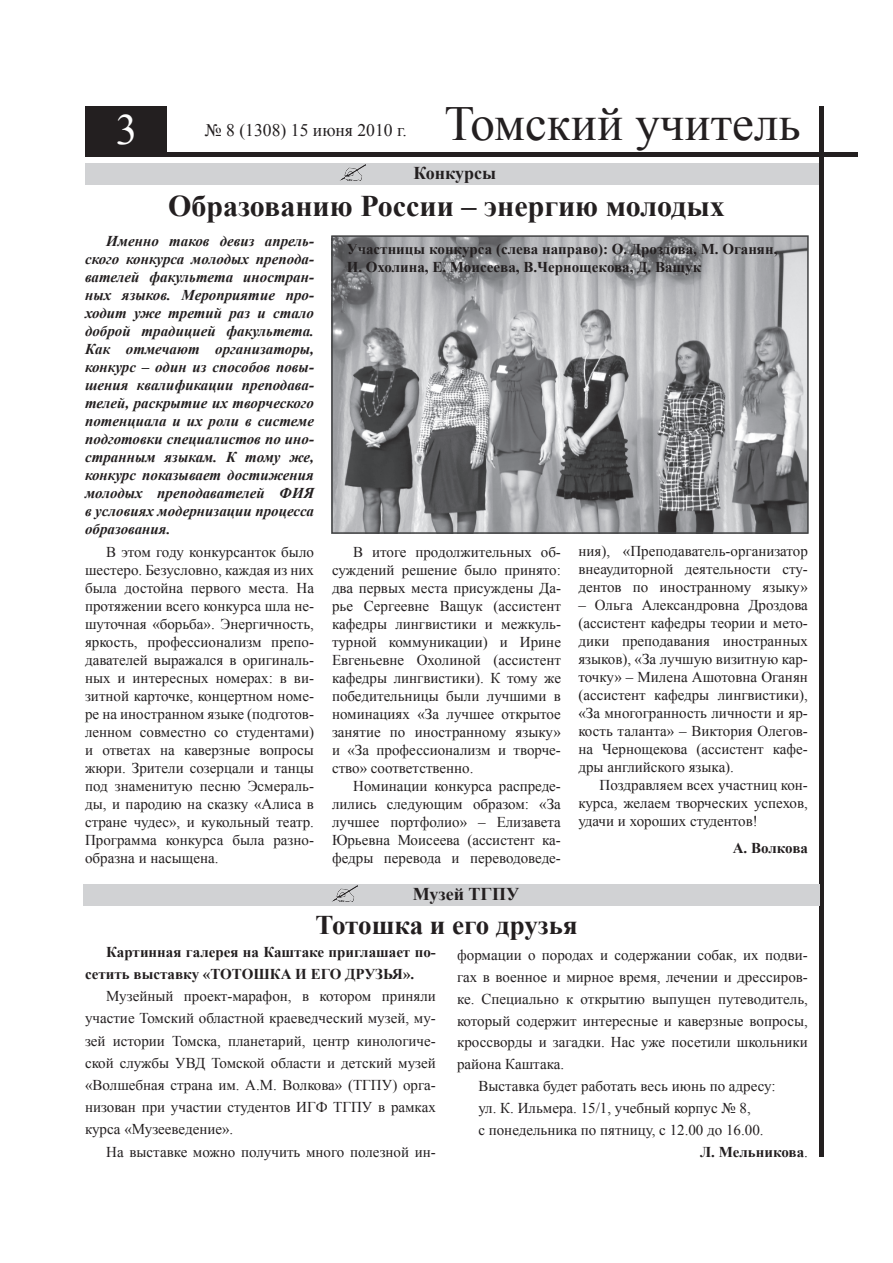
<style>
.page{position:relative;width:893px;height:1263px;background:#fff}
.page>*{position:absolute;margin:0;border:0;box-sizing:border-box;transform-origin:0 0}
.t1{font:49.05px "Times New Roman";color:#231f20}
.t2{font:43.2px "Times New Roman";color:#fff}
.t3{font:700 30px "Times New Roman";color:#231f20}
.t4{font:700 27px "Times New Roman";color:#231f20}
.t5{font:700 18px "Times New Roman";color:#231f20}
.t6{font:17.7px "Times New Roman";color:#231f20}
.t7{font:15px/18px "Times New Roman";color:#231f20;text-align:justify}
.t8{font:italic 700 15px/18px "Times New Roman";color:#231f20;text-align:justify}
.t9{font:700 15px/22.2px "Times New Roman";color:#231f20}
.s1{font-weight:400}
</style>
<div class="page">
<div style="left:85px;top:163px;width:738px;height:21px;background:#d1d2d4"></div>
<hr style="left:85px;top:152px;width:773px;height:4px;background:#231f20">
<div style="left:85px;top:106px;width:82px;height:50px;background:#231f20"></div>
<hr style="left:819px;top:106px;width:4px;height:1051px;background:#231f20">
<img style="left:340px;top:165px;width:25px;height:16px">
<img style="left:334px;top:238px;width:472px;height:293px">
<div style="left:331px;top:235px;width:478px;height:299px;border:2px solid #414243"></div>
<div style="left:83px;top:884px;width:736px;height:21px;background:#d1d2d4"></div>
<img style="left:332px;top:885px;width:25px;height:17px">
<h2 class="t2" style="left:116px;top:101px;width:23px">3</h2>
<p class="t6" style="left:205px;top:118px;width:203px">№ 8 (1308) 15 июня 2010 г.</p>
<h1 class="t1" style="left:444px;top:91px;width:358px">Томский учитель</h1>
<p class="t5" style="left:414px;top:161px;width:84px">Конкурсы</p>
<h3 class="t3" style="left:168px;top:186px;width:558px">Образованию России – энергию молодых</h3>
<p class="t8" style="left:85px;top:231px;width:230px;text-indent:21px">Именно таков девиз апрель&shy;ского конкурса молодых препода&shy;вателей факультета иностран&shy;ных языков. Мероприятие про&shy;ходит уже третий раз и стало доброй традицией факультета.<br>Как отмечают организаторы, конкурс – один из способов повы&shy;шения квалификации преподава&shy;телей, раскрытие их творческого потенциала и их роли в системе подготовки специалистов по ино&shy;странным языкам. К тому же, конкурс показывает достижения молодых преподавателей ФИЯ в условиях модернизации процесса образования.</p>
<p class="t7" style="left:85px;top:543px;width:230px;text-indent:21px">В этом году конкурсанток было шестеро. Безусловно, каждая из них была достойна первого места. На протяжении всего конкурса шла не&shy;шуточная «борьба». Энергичность, яркость, профессионализм препо&shy;давателей выражался в оригиналь&shy;ных и интересных номерах: в ви&shy;зитной карточке, концертном номе&shy;ре на иностранном языке (подготов&shy;ленном совместно со студентами) и ответах на каверзные вопросы жюри. Зрители созерцали и танцы под знаменитую песню Эсмераль&shy;ды, и пародию на сказку «Алиса в стране чудес», и кукольный театр.<br>Программа конкурса была разно&shy;образна и насыщена.</p>
<p class="t7" style="left:332px;top:543px;width:230px;text-indent:21px">В итоге продолжительных об&shy;суждений решение было принято: два первых места присуждены Да&shy;рье Сергеевне Ващук (ассистент кафедры лингвистики и межкуль&shy;турной коммуникации) и Ирине Евгеньевне Охолиной (ассистент кафедры лингвистики). К тому же победительницы были лучшими в номинациях «За лучшее открытое занятие по иностранному языку» и «За профессионализм и творче&shy;ство» соответственно.</p>
<p class="t9" style="left:347px;top:240px;width:432px;line-height:18px">Участницы конкурса (слева направо): О. Дроздова, М. Оганян,<br>И. Охолина, Е. Моисеева, В.Чернощекова, Д. Ващук</p>
<p class="t7" style="left:578px;top:541px;width:231px">ния), «Преподаватель-организатор внеаудиторной деятельности сту&shy;дентов по иностранному языку»</p>
<p class="t7" style="left:578px;top:595px;width:231px">– Ольга Александровна Дроздова (ассистент кафедры теории и мето&shy;дики преподавания иностранных языков), «За лучшую визитную кар&shy;точку» – Милена Ашотовна Оганян (ассистент кафедры лингвистики), «За многогранность личности и яр&shy;кость таланта» – Виктория Олегов&shy;на Чернощекова (ассистент кафе&shy;дры английского языка).</p>
<p class="t7" style="left:578px;top:775px;width:231px;text-indent:21px">Поздравляем всех участниц кон&shy;курса, желаем творческих успехов, удачи и хороших студентов!</p>
<p class="t9" style="left:733px;top:836px;width:77px">А. Волкова</p>
<p class="t7" style="left:332px;top:777px;width:230px;text-indent:21px">Номинации конкурса распреде&shy;лились следующим образом: «За лучшее портфолио» – Елизавета Юрьевна Моисеева (ассистент ка&shy;федры перевода и переводоведе-</p>
<p class="t5" style="left:413px;top:882px;width:108px">Музей ТГПУ</p>
<h3 class="t4" style="left:315px;top:906px;width:264px">Тотошка и его друзья</h3>
<p class="t9" style="left:85px;top:940px;width:352px;text-indent:21px">Картинная галерея на Каштаке приглашает по&shy;сетить выставку «ТОТОШКА И ЕГО ДРУЗЬЯ».</p>
<p class="t7" style="left:85px;top:985px;width:352px;line-height:22.2px;text-indent:21px">Музейный проект-марафон, в котором приняли участие Томский областной краеведческий музей, му&shy;зей истории Томска, планетарий, центр кинологиче&shy;ской службы УВД Томской области и детский музей «Волшебная страна им. А.М. Волкова» (ТГПУ) орга&shy;низован при участии студентов ИГФ ТГПУ в рамках курса «Музееведение».</p>
<p class="t7" style="left:106px;top:1142px;width:331px">На выставке можно получить много полезной ин-</p>
<p class="t7" style="left:457px;top:946px;width:352px">формации о породах и содержании собак, их подви-</p>
<p class="t7" style="left:457px;top:967px;width:352px">гах в военное и мирное время, лечении и дрессиров-</p>
<p class="t7" style="left:457px;top:989px;width:352px">ке. Специально к открытию выпущен путеводитель,</p>
<p class="t7" style="left:457px;top:1011px;width:352px">который содержит интересные и каверзные вопросы,</p>
<p class="t7" style="left:457px;top:1033px;width:352px">кроссворды и загадки. Нас уже посетили школьники</p>
<p class="t7" style="left:457px;top:1055px;width:108px">района Каштака.</p>
<p class="t7" style="left:478px;top:1077px;width:299px">Выставка будет работать весь июнь по адресу:</p>
<p class="t7" style="left:478px;top:1098px;width:274px">ул. К. Ильмера. 15/1, учебный корпус № 8,</p>
<p class="t7" style="left:478px;top:1120px;width:287px">с понедельника по пятницу, с 12.00 до 16.00.</p>
<p class="t9" style="left:700px;top:1140px;width:109px">Л. Мельникова<span class="s1">.</span></p>
</div>
